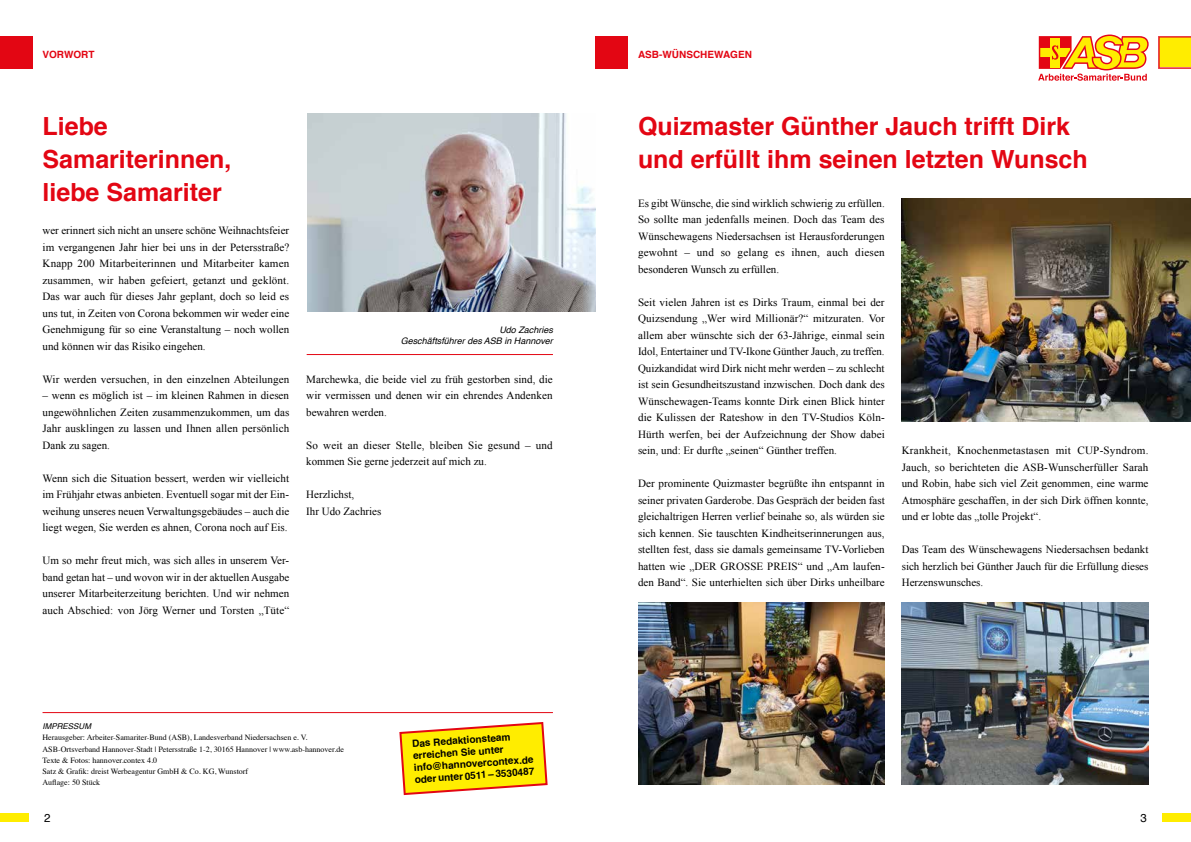
<style>
.page{position:relative;width:1191px;height:842px;background:#fff}
.page>*{position:absolute;margin:0;border:0;box-sizing:border-box;transform-origin:0 0}
.t1{font:700 25px/33px "Helvetica";color:#e30613}
.t2{font:11.5px "Helvetica";color:#000}
.t3{font:11px/16.5px "Times New Roman";color:#000;text-align:justify}
.t4{font:700 10px/12px "Helvetica";color:#000}
.t5{font:700 10px "Helvetica";color:#e30613}
.t6{font:italic 9px/11px "Helvetica";color:#000;text-align:right}
.t7{font:8px/11.2px "Times";color:#000}
.t8{font:italic 8px "Helvetica";color:#000}
</style>
<div class="page">
<div style="left:0;top:814px;width:29px;height:8px;background:#ffed00"></div>
<div style="left:1162px;top:814px;width:29px;height:8px;background:#ffed00"></div>
<svg style="left:1038px;top:35px;width:110px;height:46px"></svg>
<svg style="left:1158px;top:36px;width:33px;height:33px"></svg>
<svg style="left:399px;top:722px;width:149px;height:74px"></svg>
<div style="left:0;top:36px;width:33px;height:33px;background:#e30613"></div>
<div style="left:595px;top:36px;width:33px;height:33px;background:#e30613"></div>
<img style="left:307px;top:113px;width:288px;height:198px">
<hr style="left:307px;top:354px;width:246px;height:1px;background:#e30613">
<hr style="left:43px;top:712px;width:510px;height:1px;background:#e30613">
<img style="left:901px;top:198px;width:290px;height:224px">
<img style="left:638px;top:603px;width:246px;height:181px">
<img style="left:901px;top:603px;width:247px;height:181px">
<p class="t5" style="left:43px;top:46px;width:54px">VORWORT</p>
<p class="t5" style="left:638px;top:46px;width:115px">ASB-WÜNSCHEWAGEN</p>
<h1 class="t1" style="left:43px;top:110px;width:190px">Liebe<br>Samariterinnen, liebe Samariter</h1>
<h1 class="t1" style="left:638px;top:110px;width:451px">Quizmaster Günther Jauch trifft Dirk und erfüllt ihm seinen letzten Wunsch</h1>
<p class="t3" style="left:43px;top:222px;width:248px">wer erinnert sich nicht an unsere schöne Weihnachtsfeier im vergangenen Jahr hier bei uns in der Petersstraße?<br>Knapp 200 Mitarbeiterinnen und Mitarbeiter kamen zusammen, wir haben gefeiert, getanzt und geklönt.<br>Das war auch für dieses Jahr geplant, doch so leid es uns tut, in Zeiten von Corona bekommen wir weder eine Genehmigung für so eine Veranstaltung – noch wollen und können wir das Risiko eingehen.</p>
<p class="t3" style="left:43px;top:370px;width:248px">Wir werden versuchen, in den einzelnen Abteilungen</p>
<p class="t3" style="left:43px;top:387px;width:248px">– wenn es möglich ist – im kleinen Rahmen in diesen ungewöhnlichen Zeiten zusammenzukommen, um das Jahr ausklingen zu lassen und Ihnen allen persönlich Dank zu sagen.</p>
<p class="t3" style="left:43px;top:469px;width:248px">Wenn sich die Situation bessert, werden wir vielleicht im Frühjahr etwas anbieten. Eventuell sogar mit der Ein&shy;weihung unseres neuen Verwaltungsgebäudes – auch die liegt wegen, Sie werden es ahnen, Corona noch auf Eis.</p>
<p class="t3" style="left:43px;top:552px;width:248px">Um so mehr freut mich, was sich alles in unserem Ver&shy;band getan hat – und wovon wir in der aktuellen Ausgabe unserer Mitarbeiterzeitung berichten. Und wir nehmen auch Abschied: von Jörg Werner und Torsten „Tüte“</p>
<p class="t3" style="left:638px;top:194px;width:248px">Es gibt Wünsche, die sind wirklich schwierig zu erfüllen.<br>So sollte man jedenfalls meinen. Doch das Team des Wünschewagens Niedersachsen ist Herausforderungen gewohnt – und so gelang es ihnen, auch diesen besonderen Wunsch zu erfüllen.</p>
<p class="t3" style="left:638px;top:293px;width:248px">Seit vielen Jahren ist es Dirks Traum, einmal bei der Quizsendung „Wer wird Millionär?“ mitzuraten. Vor allem aber wünschte sich der 63-Jährige, einmal sein Idol, Entertainer und TV-Ikone Günther Jauch, zu treffen.<br>Quizkandidat wird Dirk nicht mehr werden – zu schlecht ist sein Gesundheitszustand inzwischen. Doch dank des Wünschewagen-Teams konnte Dirk einen Blick hinter die Kulissen der Rateshow in den TV-Studios Köln-Hürth werfen, bei der Aufzeichnung der Show dabei sein, und: Er durfte „seinen“ Günther treffen.</p>
<p class="t3" style="left:638px;top:475px;width:248px">Der prominente Quizmaster begrüßte ihn entspannt in seiner privaten Garderobe. Das Gespräch der beiden fast gleichaltrigen Herren verlief beinahe so, als würden sie sich kennen. Sie tauschten Kindheitserinnerungen aus, stellten fest, dass sie damals gemeinsame TV-Vorlieben hatten wie „DER GROSSE PREIS“ und „Am laufen&shy;den Band“. Sie unterhielten sich über Dirks unheilbare</p>
<p class="t6" style="left:401px;top:325px;width:154px">Udo Zachries<br>Geschäftsführer des ASB in Hannover</p>
<p class="t3" style="left:306px;top:370px;width:248px">Marchewka, die beide viel zu früh gestorben sind, die wir vermissen und denen wir ein ehrendes Andenken bewahren werden.</p>
<p class="t3" style="left:306px;top:436px;width:248px">So weit an dieser Stelle, bleiben Sie gesund – und kommen Sie gerne jederzeit auf mich zu.</p>
<p class="t3" style="left:306px;top:486px;width:77px">Herzlichst,<br>Ihr Udo Zachries</p>
<p class="t3" style="left:901px;top:442px;width:248px">Krankheit, Knochenmetastasen mit CUP-Syndrom.<br>Jauch, so berichteten die ASB-Wunscherfüller Sarah und Robin, habe sich viel Zeit genommen, eine warme Atmosphäre geschaffen, in der sich Dirk öffnen konnte, und er lobte das „tolle Projekt“.</p>
<p class="t3" style="left:901px;top:541px;width:248px">Das Team des Wünschewagens Niedersachsen bedankt sich herzlich bei Günther Jauch für die Erfüllung dieses Herzenswunsches.</p>
<p class="t8" style="left:43px;top:720px;width:50px">IMPRESSUM</p>
<p class="t7" style="left:43px;top:731px;width:303px">Herausgeber: Arbeiter-Samariter-Bund (ASB), Landesverband Niedersachsen e. V.<br>ASB-Ortsverband Hannover-Stadt | Petersstraße 1-2, 30165 Hannover | www.asb-hannover.de Texte &amp; Fotos: hannover.contex 4.0<br>Satz &amp; Grafik: dreist Werbeagentur GmbH &amp; Co. KG, Wunstorf<br>Auflage: 50 Stück</p>
<p class="t4" style="left:412px;top:738px;width:121px;rotate:-4deg">Das Redaktionsteam erreichen Sie unter info@hannovercontex.de oder unter 0511 – 3530487</p>
<p class="t2" style="left:44px;top:809px;width:8px">2</p>
<p class="t2" style="left:1140px;top:809px;width:8px">3</p>
</div>
